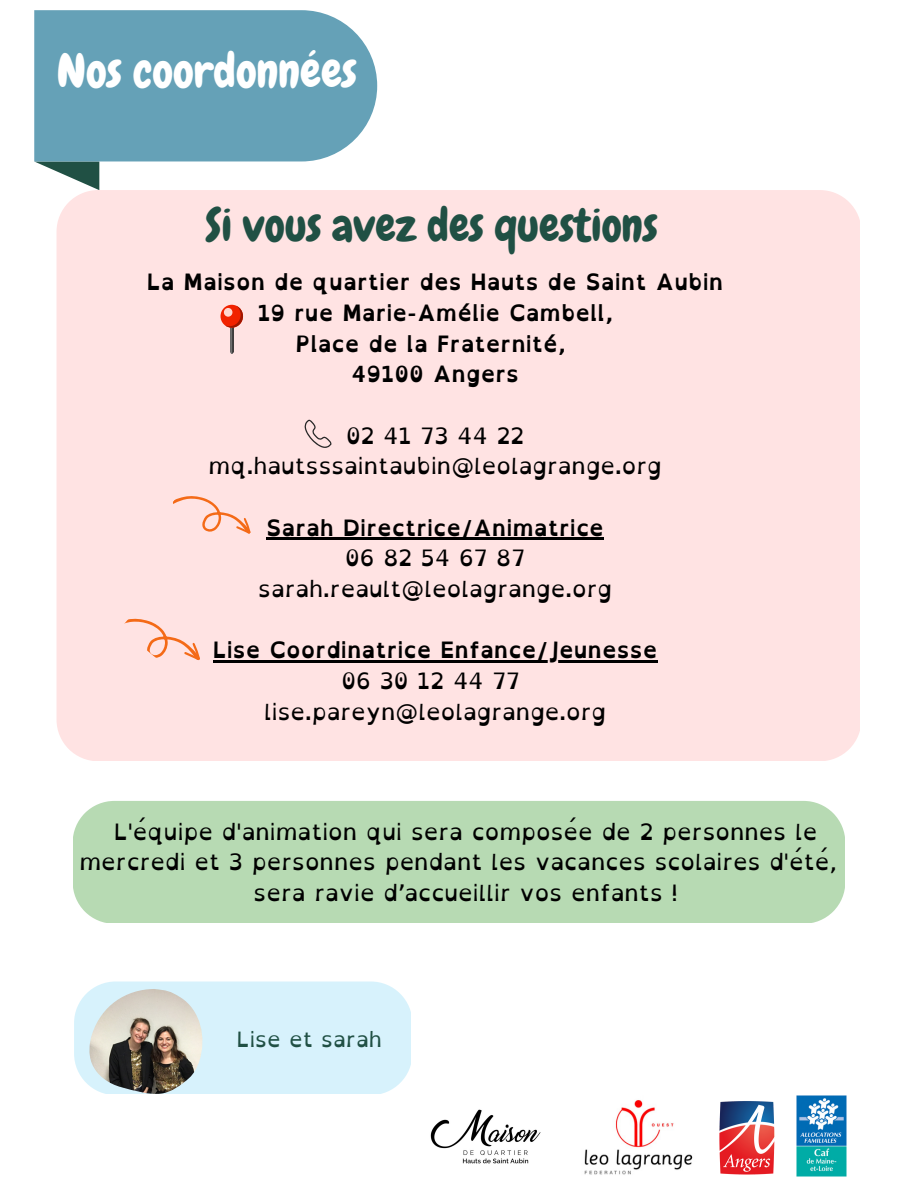
<style>
.page{position:relative;width:918px;height:1188px;background:#fff}
.page>*{position:absolute;margin:0;border:0;box-sizing:border-box;transform-origin:0 0}
.t1{font:46.5px "Chewy";color:#fff}
.t2{font:45.15px "Chewy";color:#205044}
.t3{font:22.5px/30.8px "Open Dyslexic";color:#000;text-align:center}
.t4{font:700 22.5px/30.8px "Open Dyslexic";color:#000;text-align:center}
.t5{font:21.15px "Open Dyslexic";color:#205044}
</style>
<div class="page">
<svg style="left:34px;top:161px;width:65px;height:29px"></svg>
<div style="left:34px;top:10px;width:343px;height:151px;background:#65a1b7"></div>
<img style="left:430px;top:1109px;width:111px;height:55px">
<img style="left:584px;top:1100px;width:109px;height:75px">
<img style="left:719px;top:1101px;width:56px;height:74px">
<img style="left:796px;top:1095px;width:51px;height:81px">
<div style="left:73px;top:801px;width:771px;height:122px;background:#b7dab3"></div>
<div style="left:57px;top:190px;width:803px;height:571px;background:#ffe3e3"></div>
<hr style="left:266px;top:538px;width:338px;height:2px;background:#000">
<hr style="left:213px;top:661px;width:444px;height:2px;background:#000">
<svg style="left:171px;top:479px;width:85px;height:75px;background:#fedbd5"></svg>
<div style="left:221px;top:305px;width:22px;height:23px;background:#f12200;border-radius:50%"></div>
<svg style="left:225px;top:306px;width:18px;height:48px"></svg>
<div style="left:224px;top:308px;width:8px;height:9px;background:#ffd6cf;border-radius:50%"></div>
<svg style="left:120px;top:601px;width:86px;height:79px;background:#fedbd5"></svg>
<svg style="left:304px;top:419px;width:29px;height:29px"></svg>
<div style="left:74px;top:981px;width:337px;height:113px;background:#d7f2fc;border-radius:42px"></div>
<img style="left:89px;top:989px;width:113px;height:105px">
<h1 class="t1" style="left:57px;top:42px;width:302px">Nos coordonnées</h1>
<h2 class="t2" style="left:205px;top:196px;width:454px">Si vous avez des questions</h2>
<p class="t4" style="left:147px;top:266px;width:578px">La Maison de quartier des Hauts de Saint Aubin<br>19 rue Marie-Amélie Cambell,<br>Place de la Fraternité,<br>49100 Angers</p>
<p class="t3" style="left:209px;top:420px;width:455px">02 41 73 44 22 mq.hautsssaintaubin@leolagrange.org</p>
<p class="t4" style="left:266px;top:512px;width:339px">Sarah Directrice/Animatrice</p>
<p class="t3" style="left:258px;top:543px;width:355px">06 82 54 67 87 sarah.reault@leolagrange.org</p>
<p class="t4" style="left:213px;top:635px;width:446px">Lise Coordinatrice Enfance/Jeunesse</p>
<p class="t3" style="left:264px;top:665px;width:343px">06 30 12 44 77 lise.pareyn@leolagrange.org</p>
<p class="t3" style="left:114px;top:816px;width:705px">L'équipe d'animation qui sera composée de 2 personnes le</p>
<p class="t3" style="left:79px;top:846px;width:759px">mercredi et 3 personnes pendant les vacances scolaires d'été,</p>
<p class="t3" style="left:254px;top:877px;width:426px">sera ravie d’accueillir vos enfants !</p>
<p class="t5" style="left:237px;top:1021px;width:147px">Lise et sarah</p>
</div>
